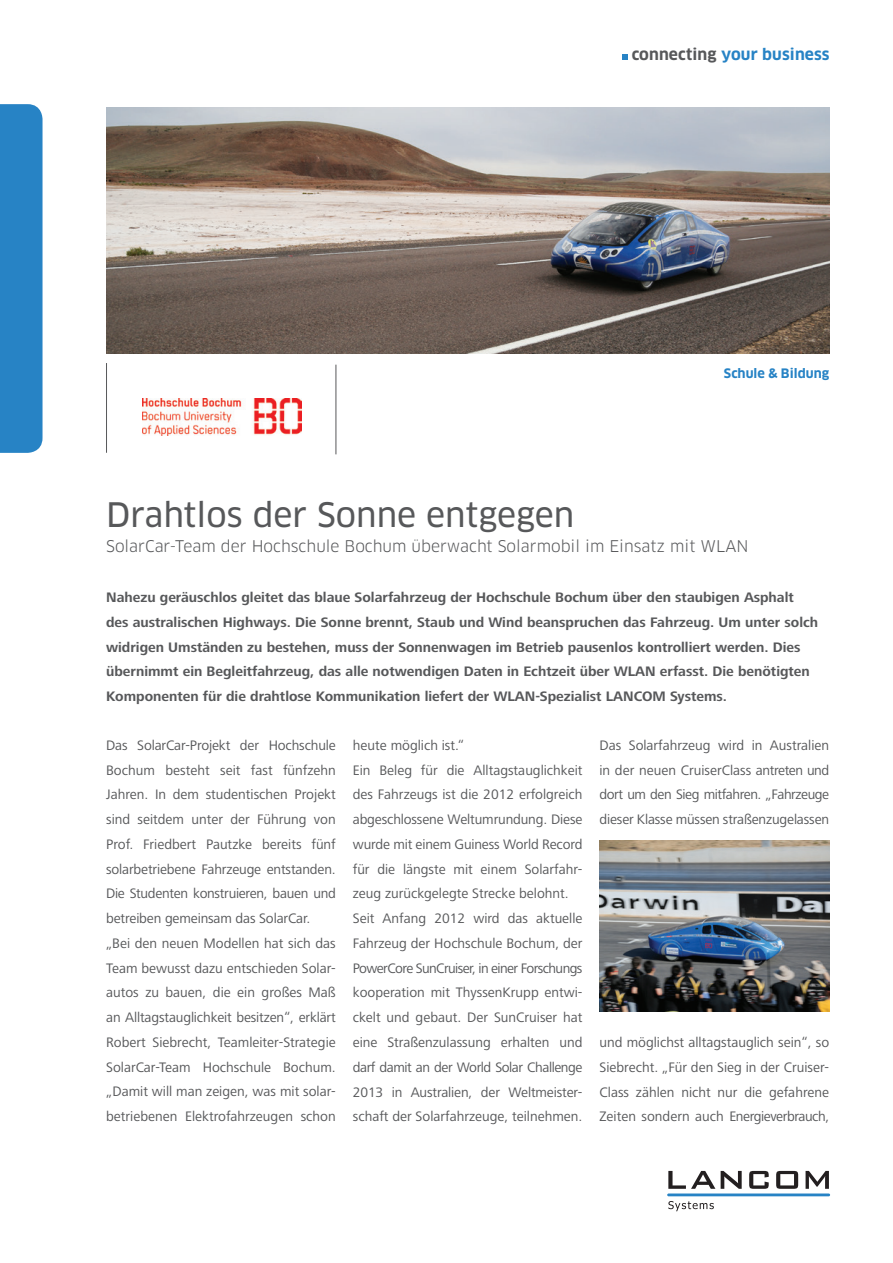
<style>
.page{position:relative;width:893px;height:1263px;background:#fff}
.page>*{position:absolute;margin:0;border:0;box-sizing:border-box;transform-origin:0 0}
.t1{font:33px "Clan OT News";color:#57585a}
.t2{font:15.75px "Clan OT";color:#57585a}
.t3{font:700 15.6px "Clan OT";letter-spacing:.01em;color:#2783c5}
.t4{font:14.25px/24.8px "Frutiger Next LT";color:#57585a}
.t5{font:700 14.25px/24.8px "Frutiger Next LT";color:#57585a}
.t6{font:700 12.75px "Clan OT";color:#2783c5}
.s1{color:#57585a}
</style>
<div class="page">
<div style="left:0;top:104px;width:43px;height:349px;background:#2783c5"></div>
<svg style="left:668px;top:1171px;width:47px;height:18px"></svg>
<svg style="left:721px;top:1171px;width:21px;height:18px"></svg>
<svg style="left:749px;top:1171px;width:20px;height:18px"></svg>
<svg style="left:776px;top:1171px;width:22px;height:18px"></svg>
<svg style="left:806px;top:1171px;width:23px;height:18px"></svg>
<svg style="left:668px;top:1201px;width:46px;height:10px"></svg>
<hr style="left:667px;top:1193px;width:163px;height:3px;background:#2783c5">
<svg style="left:622px;top:55px;width:6px;height:5px"></svg>
<img style="left:106px;top:108px;width:723px;height:246px">
<hr style="left:336px;top:365px;width:1px;height:89px;background:#57585a">
<hr style="left:106px;top:363px;width:1px;height:90px;background:#57585a">
<img style="left:599px;top:841px;width:230px;height:170px">
<img style="left:142px;top:399px;width:160px;height:36px">
<p class="t3" style="left:632px;top:45px;width:199px"><span class="s1">connecting</span> your business</p>
<p class="t6" style="left:724px;top:366px;width:107px">Schule &amp; Bildung</p>
<h1 class="t1" style="left:106px;top:496px;width:470px">Drahtlos der Sonne entgegen</h1>
<p class="t2" style="left:106px;top:537px;width:644px">SolarCar-Team der Hochschule Bochum überwacht Solarmobil im Einsatz mit WLAN</p>
<p class="t5" style="left:106px;top:585px;width:713px">Nahezu geräuschlos gleitet das blaue Solarfahrzeug der Hochschule Bochum über den staubigen Asphalt des australischen Highways. Die Sonne brennt, Staub und Wind beanspruchen das Fahrzeug. Um unter solch widrigen Umständen zu bestehen, muss der Sonnenwagen im Betrieb pausenlos kontrolliert werden. Dies übernimmt ein Begleitfahrzeug, das alle notwendigen Daten in Echtzeit über WLAN erfasst. Die benötigten Komponenten für die drahtlose Kommunikation liefert der WLAN-Spezialist LANCOM Systems.</p>
<p class="t4" style="left:106px;top:733px;width:231px">Das SolarCar-Projekt der Hochschule Bochum besteht seit fast fünfzehn Jahren. In dem studentischen Projekt sind seitdem unter der Führung von Prof. Friedbert Pautzke bereits fünf solarbetriebene Fahrzeuge entstanden.<br>Die Studenten konstruieren, bauen und betreiben gemeinsam das SolarCar. „Bei den neuen Modellen hat sich das Team bewusst dazu entschieden Solar&shy;autos zu bauen, die ein großes Maß an Alltagstauglichkeit besitzen“, erklärt Robert Siebrecht, Teamleiter-Strategie SolarCar-Team Hochschule Bochum. „Damit will man zeigen, was mit solar&shy;betriebenen Elektrofahrzeugen schon</p>
<p class="t4" style="left:353px;top:733px;width:231px">heute möglich ist.“<br>Ein Beleg für die Alltagstauglichkeit des Fahrzeugs ist die 2012 erfolgreich abgeschlossene Weltumrundung. Diese wurde mit einem Guiness World Record für die längste mit einem Solarfahr&shy;zeug zurückgelegte Strecke belohnt.<br>Seit Anfang 2012 wird das aktuelle Fahrzeug der Hochschule Bochum, der PowerCore SunCruiser, in einer Forschungs kooperation mit ThyssenKrupp entwi&shy;ckelt und gebaut. Der SunCruiser hat eine Straßenzulassung erhalten und darf damit an der World Solar Challenge 2013 in Australien, der Weltmeister&shy;schaft der Solarfahrzeuge, teilnehmen.</p>
<p class="t4" style="left:599px;top:733px;width:231px;text-align:justify">Das Solarfahrzeug wird in Australien in der neuen CruiserClass antreten und dort um den Sieg mitfahren. „Fahrzeuge dieser Klasse müssen straßenzugelassen</p>
<p class="t4" style="left:599px;top:1030px;width:231px;text-align:justify">und möglichst alltagstauglich sein“, so Siebrecht. „Für den Sieg in der Cruiser-Class zählen nicht nur die gefahrene Zeiten sondern auch Energieverbrauch,</p>
</div>
